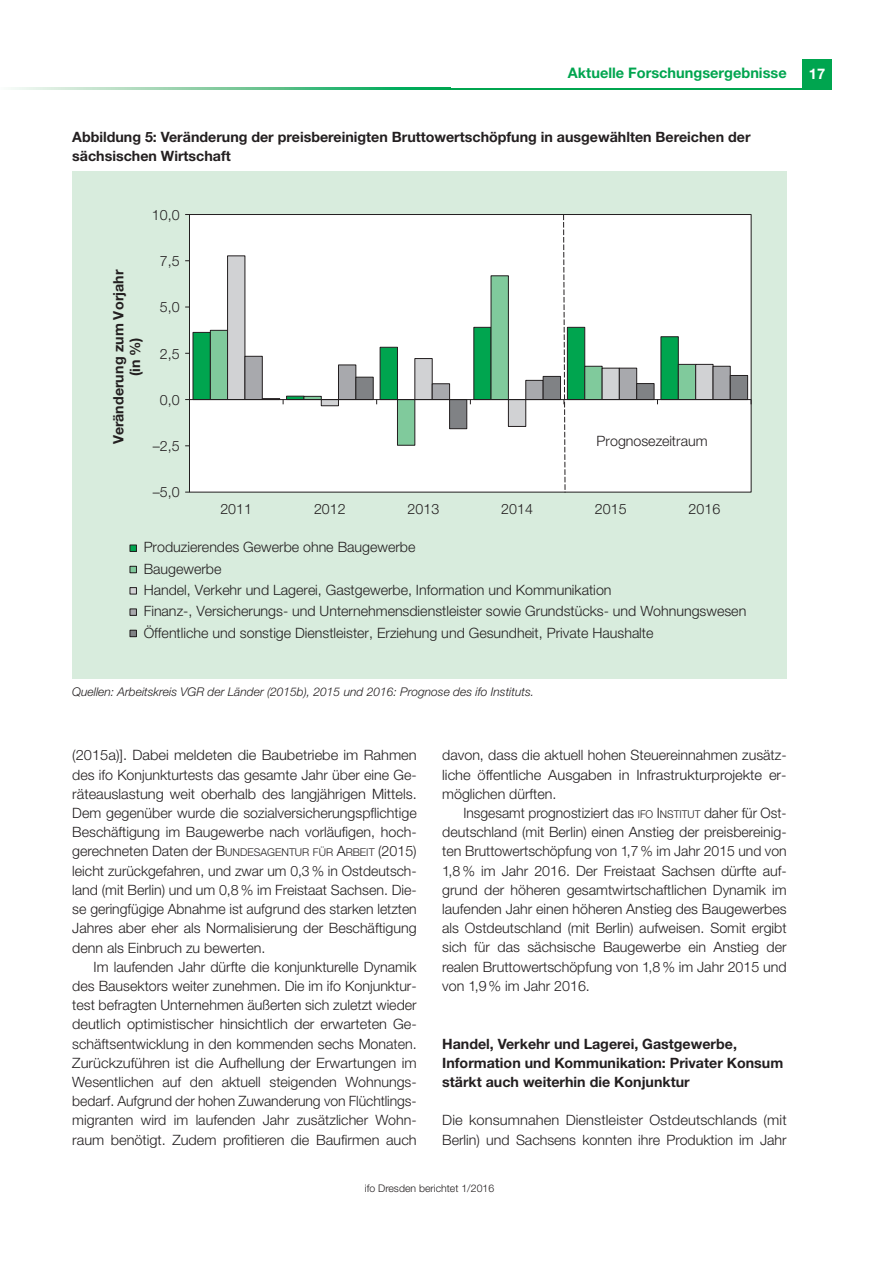
<style>
.page{position:relative;width:893px;height:1263px;background:#fff}
.page>*{position:absolute;margin:0;border:0;box-sizing:border-box;transform-origin:0 0}
.t1{font:700 14.7px "Helvetica Neue";color:#fff}
.t2{font:700 14.55px "Helvetica Neue";color:#00a54f}
.t3{font:300 14.25px/19.2px "Helvetica Neue";color:#231f20;text-align:justify}
.t4{font:700 14.25px/19.2px "Helvetica Neue";color:#231f20}
.t5{font:italic 300 12px "Helvetica Neue";color:#231f20}
.t6{font:300 10.5px "Helvetica Neue";color:#231f20}
.s1{font-size:10.65px}
</style>
<div class="page">
<div style="left:802px;top:60px;width:30px;height:29px;background:#00a54f"></div>
<hr style="left:448px;top:88px;width:384px;height:1px;background:#00a54f">
<svg style="left:11px;top:88px;width:437px;height:1px"></svg>
<div style="left:72px;top:171px;width:715px;height:507px;background:#d8ecdd"></div>
<div style="left:130px;top:545px;width:7px;height:7px;border:1px solid #231f20"></div>
<div style="left:130px;top:566px;width:6px;height:7px;background:#80ca9c"></div>
<div style="left:130px;top:566px;width:7px;height:7px;border:1px solid #231f20"></div>
<div style="left:130px;top:587px;width:7px;height:7px;border:1px solid #231f20"></div>
<svg style="left:132px;top:610px;width:3px;height:4px"></svg>
<div style="left:130px;top:608px;width:7px;height:8px;border:1px solid #231f20"></div>
<div style="left:130px;top:630px;width:6px;height:7px;background:#808285"></div>
<div style="left:130px;top:630px;width:7px;height:7px;border:1px solid #231f20"></div>
<svg style="left:185px;top:214px;width:567px;height:279px"></svg>
<p class="t2" style="left:568px;top:68px;width:220px">Aktuelle Forschungsergebnisse</p>
<p class="t4" style="left:72px;top:129px;width:680px;line-height:18.8px">Abbildung 5: Veränderung der preisbereinigten Bruttowertschöpfung in ausgewählten Bereichen der sächsischen Wirtschaft</p>
<p class="t3" style="left:152px;top:207px;width:29px">10,0</p>
<p class="t4" style="left:112px;top:444px;width:176px;line-height:16.5px;text-align:center;rotate:-90deg">V näre d ure ng uz m Vorjahr (in %)</p>
<p class="t3" style="left:160px;top:252px;width:21px">7,5</p>
<p class="t3" style="left:160px;top:299px;width:21px">5,0</p>
<p class="t3" style="left:160px;top:346px;width:21px">2,5</p>
<p class="t3" style="left:160px;top:391px;width:21px">0,0</p>
<p class="t3" style="left:153px;top:438px;width:28px">–2,5</p>
<p class="t3" style="left:153px;top:483px;width:28px">–5,0</p>
<p class="t3" style="left:597px;top:432px;width:112px">Prognosezeitraum</p>
<p class="t3" style="left:220px;top:500px;width:33px">2011</p>
<p class="t3" style="left:314px;top:500px;width:33px">2012</p>
<p class="t3" style="left:408px;top:500px;width:33px">2013</p>
<p class="t3" style="left:501px;top:500px;width:33px">2014</p>
<p class="t3" style="left:595px;top:500px;width:33px">2015</p>
<p class="t3" style="left:688px;top:500px;width:33px">2016</p>
<p class="t3" style="left:144px;top:538px;width:604px;line-height:21.3px;text-align:left">Produzierendes Gewerbe ohne Baugewerbe<br>Baugewerbe<br>Handel, Verkehr und Lagerei, Gastgewerbe, Information und Kommunikation<br>Finanz-, Versicherungs- und Unternehmensdienstleister sowie Grundstücks- und Wohnungswesen Öffentliche und sonstige Dienstleister, Erziehung und Gesundheit, Private Haushalte</p>
<p class="t5" style="left:72px;top:687px;width:463px">Quellen: Arbeitskreis VGR der Länder (2015b), 2015 und 2016: Prognose des ifo Instituts.</p>
<p class="t3" style="left:72px;top:747px;width:346px">(2015a)]. Dabei meldeten die Baubetriebe im Rahmen des ifo Konjunkturtests das gesamte Jahr über eine Ge&shy;räteauslastung weit oberhalb des langjährigen Mittels.<br>Dem gegenüber wurde die sozialversicherungspflichtige Beschäftigung im Baugewerbe nach vorläufigen, hoch&shy;gerechneten Daten der B<span class="s1">UNDESAGENTUR FÜR</span> A<span class="s1">RBEIT</span> (2015) leicht zurückgefahren, und zwar um 0,3% in Ostdeutsch&shy;land (mit Berlin) und um 0,8% im Freistaat Sachsen. Die&shy;se geringfügige Abnahme ist aufgrund des starken letzten Jahres aber eher als Normalisierung der Beschäftigung denn als Einbruch zu bewerten.</p>
<p class="t3" style="left:72px;top:958px;width:346px;text-indent:21px">Im laufenden Jahr dürfte die konjunkturelle Dynamik des Bausektors weiter zunehmen. Die im ifo Konjunktur&shy;test befragten Unternehmen äußerten sich zuletzt wieder deutlich optimistischer hinsichtlich der erwarteten Ge&shy;schäftsentwicklung in den kommenden sechs Monaten.<br>Zurückzuführen ist die Aufhellung der Erwartungen im Wesentlichen auf den aktuell steigenden Wohnungs&shy;bedarf. Aufgrund der hohen Zuwanderung von Flüchtlings&shy;migranten wird im laufenden Jahr zusätzlicher Wohn&shy;raum benötigt. Zudem profitieren die Baufirmen auch</p>
<p class="t3" style="left:442px;top:747px;width:346px">davon, dass die aktuell hohen Steuereinnahmen zusätz&shy;liche öffentliche Ausgaben in Infrastrukturprojekte er&shy;möglichen dürften.</p>
<p class="t3" style="left:442px;top:805px;width:346px;text-indent:21px">Insgesamt prognostiziert das <span class="s1">IFO</span> I<span class="s1">NSTITUT</span> daher für Ost&shy;deutschland (mit Berlin) einen Anstieg der preisbereinig&shy;ten Bruttowertschöpfung von 1,7% im Jahr 2015 und von 1,8% im Jahr 2016. Der Freistaat Sachsen dürfte auf&shy;grund der höheren gesamtwirtschaftlichen Dynamik im laufenden Jahr einen höheren Anstieg des Baugewerbes als Ostdeutschland (mit Berlin) aufweisen. Somit ergibt sich für das sächsische Baugewerbe ein Anstieg der realen Bruttowertschöpfung von 1,8% im Jahr 2015 und von 1,9% im Jahr 2016.</p>
<p class="t4" style="left:442px;top:1035px;width:343px">Handel, Verkehr und Lagerei, Gastgewerbe,<br>Information und Kommunikation: Privater Konsum stärkt auch weiterhin die Konjunktur</p>
<p class="t3" style="left:442px;top:1112px;width:346px">Die konsumnahen Dienstleister Ostdeutschlands (mit<br>Berlin) und Sachsens konnten ihre Produktion im Jahr</p>
<p class="t6" style="left:365px;top:1185px;width:131px">ifo Dresden berichtet 1/2016</p>
<p class="t1" style="left:809px;top:68px;width:18px">17</p>
</div>
